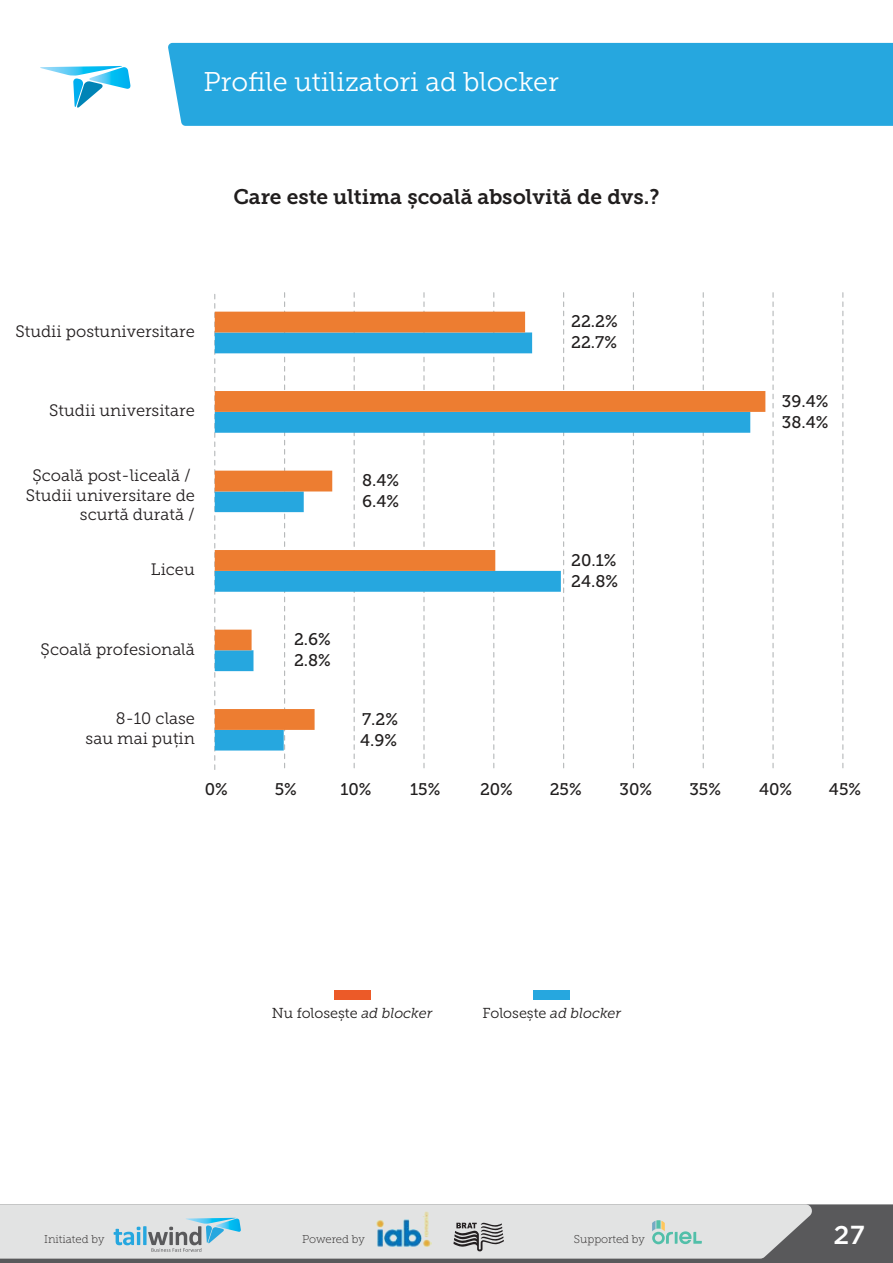
<style>
.page{position:relative;width:893px;height:1263px;background:#fff}
.page>*{position:absolute;margin:0;border:0;box-sizing:border-box;transform-origin:0 0}
.t1{font:27px "Museo Slab 300";color:#fff}
.t2{font:500 25.95px "Gotham";color:#fff}
.t3{font:21px "Museo Slab 700";color:#211e1e}
.t4{font:16.8px "Museo Slab 500";color:#211e1e}
.t5{font:16.5px/19.6px "Museo Slab 300";color:#231f20;text-align:right}
.t6{font:14.4px "Museo Slab 300";color:#211e1e}
.t7{font:11.4px "Museo Slab 100";color:#211e1e}
.s1{font-style:italic}
</style>
<div class="page">
<svg style="left:0;top:1204px;width:893px;height:59px;background:#616163"></svg>
<svg style="left:0;top:1204px;width:814px;height:54px;background:#d4d9da"></svg>
<img style="left:373px;top:1206px;width:59px;height:44px">
<svg style="left:284px;top:293px;width:1px;height:476px"></svg>
<svg style="left:354px;top:293px;width:1px;height:476px"></svg>
<svg style="left:423px;top:293px;width:2px;height:475px"></svg>
<svg style="left:493px;top:293px;width:1px;height:476px"></svg>
<svg style="left:563px;top:293px;width:1px;height:476px"></svg>
<svg style="left:633px;top:293px;width:1px;height:476px"></svg>
<svg style="left:703px;top:293px;width:1px;height:476px"></svg>
<svg style="left:772px;top:293px;width:2px;height:476px"></svg>
<svg style="left:842px;top:293px;width:1px;height:476px"></svg>
<svg style="left:214px;top:294px;width:1px;height:475px"></svg>
<svg style="left:215px;top:730px;width:489px;height:20px"></svg>
<svg style="left:215px;top:312px;width:550px;height:418px"></svg>
<div style="left:334px;top:990px;width:37px;height:9px;background:#ec5a28"></div>
<div style="left:533px;top:990px;width:37px;height:9px;background:#26a7df"></div>
<div style="left:168px;top:43px;width:725px;height:83px;background:#26a7df"></div>
<img style="left:91px;top:67px;width:40px;height:22px">
<svg style="left:73px;top:78px;width:30px;height:30px"></svg>
<img style="left:40px;top:66px;width:83px;height:10px">
<h1 class="t1" style="left:204px;top:67px;width:357px">Profile utilizatori ad blocker</h1>
<p class="t3" style="left:233px;top:185px;width:428px">Care este ultima școală absolvită de dvs.?</p>
<p class="t5" style="left:15px;top:322px;width:181px">Studii postuniversitare</p>
<p class="t5" style="left:49px;top:401px;width:147px">Studii universitare</p>
<p class="t5" style="left:26px;top:466px;width:171px">Școală post-liceală /<br>Studii universitare de scurtă durată /</p>
<p class="t5" style="left:151px;top:560px;width:45px">Liceu</p>
<p class="t4" style="left:362px;top:471px;width:39px">8.4%</p>
<p class="t4" style="left:362px;top:492px;width:38px">6.4%</p>
<p class="t4" style="left:571px;top:312px;width:48px">22.2%</p>
<p class="t4" style="left:571px;top:333px;width:47px">22.7%</p>
<p class="t4" style="left:571px;top:551px;width:47px">20.1%</p>
<p class="t4" style="left:571px;top:571px;width:48px">24.8%</p>
<p class="t4" style="left:782px;top:392px;width:48px">39.4%</p>
<p class="t4" style="left:782px;top:413px;width:48px">38.4%</p>
<p class="t5" style="left:41px;top:639px;width:156px">Școală profesională</p>
<p class="t4" style="left:294px;top:630px;width:38px">2.6%</p>
<p class="t4" style="left:294px;top:651px;width:38px">2.8%</p>
<p class="t5" style="left:86px;top:708px;width:111px">8-10 clase sau mai puțin</p>
<p class="t4" style="left:362px;top:710px;width:37px">7.2%</p>
<p class="t4" style="left:360px;top:730px;width:38px">4.9%</p>
<p class="t4" style="left:205px;top:780px;width:25px">0%</p>
<p class="t4" style="left:275px;top:780px;width:24px">5%</p>
<p class="t4" style="left:340px;top:780px;width:33px">10%</p>
<p class="t4" style="left:410px;top:780px;width:32px">15%</p>
<p class="t4" style="left:480px;top:780px;width:34px">20%</p>
<p class="t4" style="left:550px;top:780px;width:33px">25%</p>
<p class="t4" style="left:620px;top:780px;width:34px">30%</p>
<p class="t4" style="left:689px;top:780px;width:33px">35%</p>
<p class="t4" style="left:759px;top:780px;width:35px">40%</p>
<p class="t4" style="left:829px;top:780px;width:34px">45%</p>
<p class="t6" style="left:272px;top:1005px;width:162px">Nu folosește <span class="s1">ad blocker</span></p>
<p class="t6" style="left:483px;top:1005px;width:140px">Folosește <span class="s1">ad blocker</span></p>
<p class="t7" style="left:44px;top:1233px;width:62px">Initiated by</p>
<p class="t7" style="left:302px;top:1233px;width:64px">Powered by</p>
<p class="t7" style="left:574px;top:1233px;width:72px">Supported by</p>
<h2 class="t2" style="left:834px;top:1220px;width:33px">27</h2>
</div>
